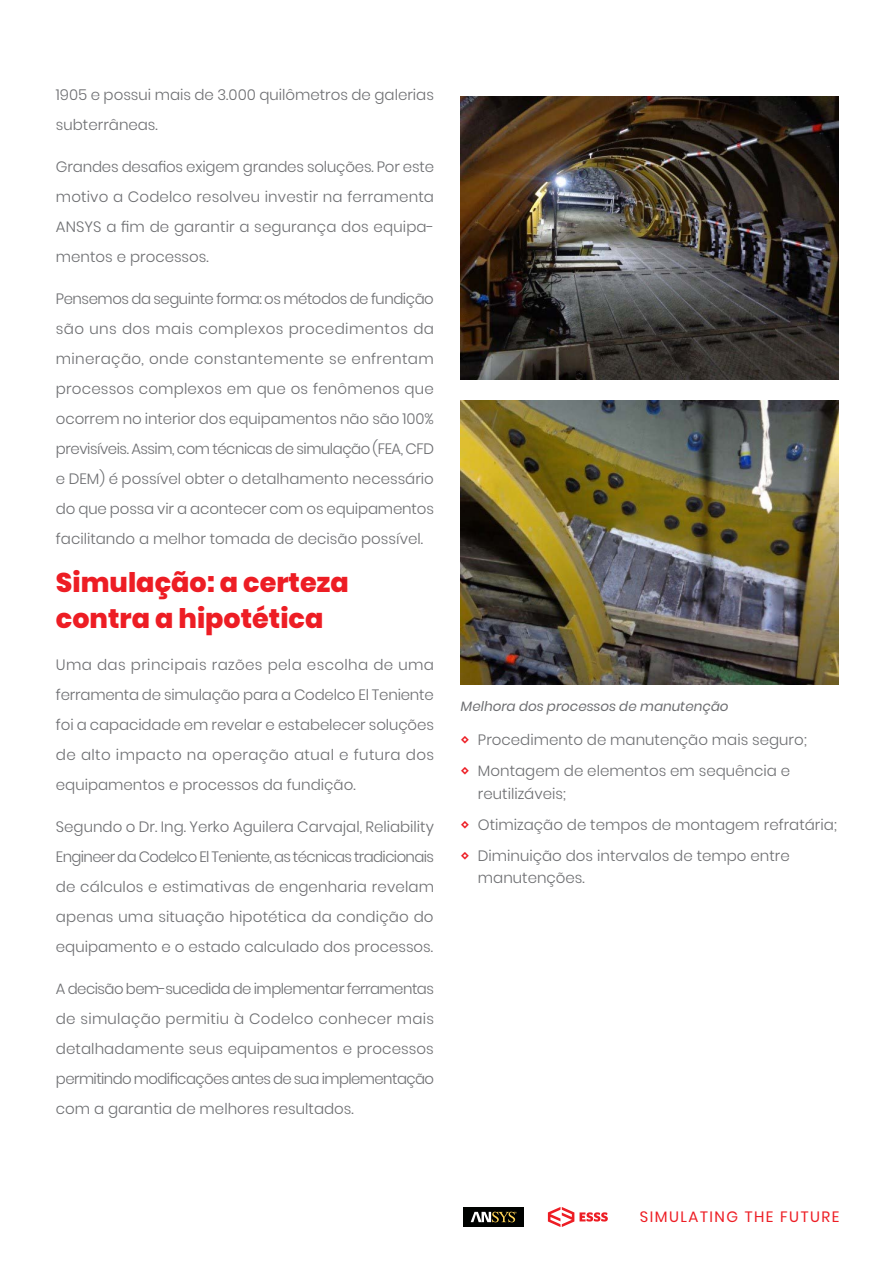
<style>
.page{position:relative;width:893px;height:1263px;background:#fff}
.page>*{position:absolute;margin:0;border:0;box-sizing:border-box;transform-origin:0 0}
.t1{font:800 27px/36px "Poppins";color:#ed1d24}
.t2{font:300 15px/30px "Poppins";color:#6d6e71;text-align:justify}
.t3{font:15px "Poppins";letter-spacing:.1em;color:#ed1d24}
.t4{font:italic 13.5px "Poppins";color:#6d6e71}
.s1{font-weight:600;color:#ed1d24}
</style>
<div class="page">
<svg style="left:548px;top:1207px;width:26px;height:20px"></svg>
<svg style="left:580px;top:1212px;width:28px;height:9px"></svg>
<div style="left:464px;top:1207px;width:60px;height:19px;background:#000200"></div>
<svg style="left:471px;top:1212px;width:46px;height:10px"></svg>
<img style="left:461px;top:96px;width:378px;height:283px">
<img style="left:461px;top:400px;width:378px;height:284px">
<p class="t2" style="left:56px;top:80px;width:380px">1905 e possui mais de 3.000 quilômetros de galerias subterrâneas.</p>
<p class="t2" style="left:56px;top:152px;width:380px">Grandes desafios exigem grandes soluções. Por este motivo a Codelco resolveu investir na ferramenta ANSYS a fim de garantir a segurança dos equipa&shy;mentos e processos.</p>
<p class="t2" style="left:56px;top:284px;width:380px">Pensemos da seguinte forma: os métodos de fundição são uns dos mais complexos procedimentos da mineração, onde constantemente se enfrentam processos complexos em que os fenômenos que ocorrem no interior dos equipamentos não são 100% previsíveis. Assim, com técnicas de simulação (FEA, CFD e DEM) é possível obter o detalhamento necessário do que possa vir a acontecer com os equipamentos facilitando a melhor tomada de decisão possível.</p>
<h1 class="t1" style="left:56px;top:564px;width:294px">Simulação: a certeza contra a hipotética</h1>
<p class="t2" style="left:56px;top:650px;width:380px">Uma das principais razões pela escolha de uma ferramenta de simulação para a Codelco El Teniente foi a capacidade em revelar e estabelecer soluções de alto impacto na operação atual e futura dos equipamentos e processos da fundição.</p>
<p class="t2" style="left:56px;top:812px;width:380px">Segundo o Dr. Ing. Yerko Aguilera Carvajal, Reliability Engineer da Codelco El Teniente, as técnicas tradicionais de cálculos e estimativas de engenharia revelam apenas uma situação hipotética da condição do equipamento e o estado calculado dos processos.</p>
<p class="t2" style="left:56px;top:974px;width:380px">A decisão bem-sucedida de implementar ferramentas de simulação permitiu à Codelco conhecer mais detalhadamente seus equipamentos e processos permitindo modificações antes de sua implementação com a garantia de melhores resultados.</p>
<p class="t4" style="left:461px;top:698px;width:269px">Melhora dos processos de manutenção</p>
<p class="t2" style="left:461px;top:725px;width:348px;line-height:31px"><span class="s1">◊</span> Procedimento de manutenção mais seguro; <span class="s1">◊</span> Montagem de elementos em sequência e</p>
<p class="t2" style="left:461px;top:778px;width:378px;line-height:31px;text-align:left;text-indent:17px">reutilizáveis;<br><span class="s1">◊</span> Otimização de tempos de montagem refratária; <span class="s1">◊</span> Diminuição dos intervalos de tempo entre</p>
<p class="t2" style="left:478px;top:863px;width:108px">manutenções.</p>
<p class="t3" style="left:640px;top:1208px;width:201px">SIMULATING THE FUTURE</p>
</div>
